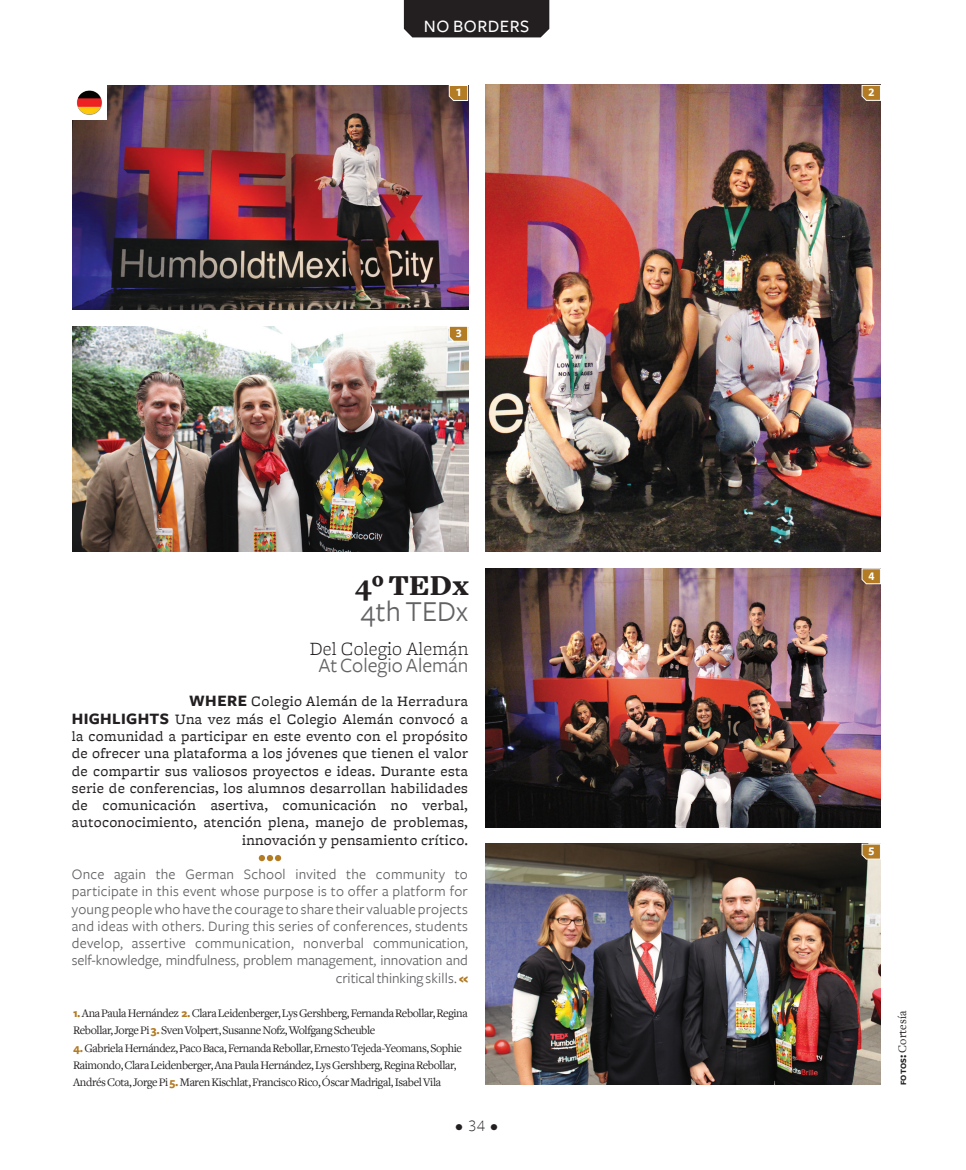
<style>
.page{position:relative;width:966px;height:1170px;background:#fff}
.page>*{position:absolute;margin:0;border:0;box-sizing:border-box;transform-origin:0 0}
.t1{font:30px "Freight Sans";color:#636366}
.t2{font:900 30px "Freight Text";letter-spacing:.005em;color:#231f20}
.t3{font:21px "Freight Sans";color:#636366}
.t4{font:300 19.5px "Freight Micro";letter-spacing:.01em;color:#231f20}
.t5{font:500 18px "Freight Sans";letter-spacing:.03em;color:#fff}
.t6{font:700 16.5px "Freight Sans";color:#231f20}
.t7{font:15px/17.2px "Freight Micro";letter-spacing:.02em;color:#231f20;text-align:right}
.t8{font:15px/17.2px "Freight Sans";letter-spacing:.015em;color:#636366;text-align:right}
.t9{font:12px/17.2px "Freight Text";letter-spacing:-.03em;color:#231f20}
.t10{font:12px "Freight Text";letter-spacing:.01em;color:#231f20}
.t11{font:12px "Freight Sans Bold SC";color:#fff}
.s1{font-family:"Freight Sans";font-weight:700;font-size:16.5px}
.s2{font-weight:700;color:#b27b24}
.s3{font-family:"Freight Sans";font-weight:700;color:#b27b24}
.s4{font-family:"Freight Sans Light SC";font-weight:400}
.s5{font-family:"Freight Sans";font-weight:700;font-size:8.4px}
.s6{font-family:"Freight Sans";font-weight:700}
</style>
<div class="page">
<svg style="left:258px;top:855px;width:23px;height:6px"></svg>
<img style="left:72px;top:85px;width:396px;height:224px">
<img style="left:485px;top:568px;width:395px;height:259px">
<img style="left:72px;top:327px;width:396px;height:224px">
<img style="left:485px;top:843px;width:395px;height:241px">
<img style="left:72px;top:85px;width:35px;height:35px">
<svg style="left:448px;top:85px;width:20px;height:16px"></svg>
<svg style="left:861px;top:568px;width:19px;height:16px"></svg>
<svg style="left:448px;top:326px;width:20px;height:16px"></svg>
<svg style="left:861px;top:843px;width:19px;height:16px"></svg>
<img style="left:485px;top:85px;width:395px;height:466px">
<svg style="left:861px;top:85px;width:19px;height:16px"></svg>
<div style="left:404px;top:0;width:145px;height:37px;background:#231f20"></div>
<p class="t5" style="left:423px;top:17px;width:107px">NO BORDERS</p>
<p class="t11" style="left:455px;top:86px;width:7px">1</p>
<p class="t11" style="left:455px;top:327px;width:7px">3</p>
<h1 class="t2" style="left:355px;top:568px;width:114px">4º TEDx</h1>
<h1 class="t1" style="left:360px;top:594px;width:109px">4th TEDx</h1>
<h3 class="t4" style="left:309px;top:637px;width:160px">Del Colegio Alemán</h3>
<h2 class="t3" style="left:318px;top:653px;width:151px">At Colegio Alemán</h2>
<p class="t7" style="left:72px;top:693px;width:397px"><span class="s1">WHERE</span> Colegio Alemán de la Herradura<br><span class="s1">HIGHLIGHTS</span> Una vez más el Colegio Alemán convocó a la comunidad a participar en este evento con el propósito de ofrecer una plataforma a los jóvenes que tienen el valor de compartir sus valiosos proyectos e ideas. Durante esta serie de conferencias, los alumnos desarrollan habilidades de comunicación asertiva, comunicación no verbal, autoconocimiento, atención plena, manejo de problemas, innovación y pensamiento crítico.</p>
<p class="t8" style="left:72px;top:865px;width:397px">Once again the German School invited the community to participate in this event whose purpose is to offer a platform for young people who have the courage to share their valuable projects and ideas with others. During this series of conferences, students develop, assertive communication, nonverbal communication, self-knowledge, mindfulness, problem management, innovation and critical thinking skills.<span class="s2">«</span></p>
<p class="t9" style="left:73px;top:1004px;width:396px"><span class="s3">1.</span>Ana Paula Hernández <span class="s3">2.</span>Clara Leidenberger, Lys Gershberg, Fernanda Rebollar, Regina<br>Rebollar, Jorge Pi <span class="s3">3.</span> Sven Volpert, Susanne Nofz, Wolfgang Scheuble</p>
<p class="t9" style="left:73px;top:1039px;width:390px"><span class="s3">4.</span> Gabriela Hernández, Paco Baca, Fernanda Rebollar, Ernesto Tejeda-Yeomans, Sophie<br>Raimondo, Clara Leidenberger, Ana Paula Hernández, Lys Gershberg, Regina Rebollar,<br>Andrés Cota, Jorge Pi <span class="s3">5.</span>Maren Kischlat, Francisco Rico, Óscar Madrigal, Isabel Vila</p>
<p class="t6" style="left:455px;top:1117px;width:44px">• <span class="s4">34</span> •</p>
<p class="t11" style="left:868px;top:86px;width:7px">2</p>
<p class="t11" style="left:868px;top:569px;width:7px">4</p>
<p class="t11" style="left:868px;top:844px;width:7px">5</p>
<p class="t10" style="left:895px;top:1084px;width:76px;rotate:-90deg"><span class="s5">fotos</span><span class="s6">:</span> Cortesía</p>
</div>
